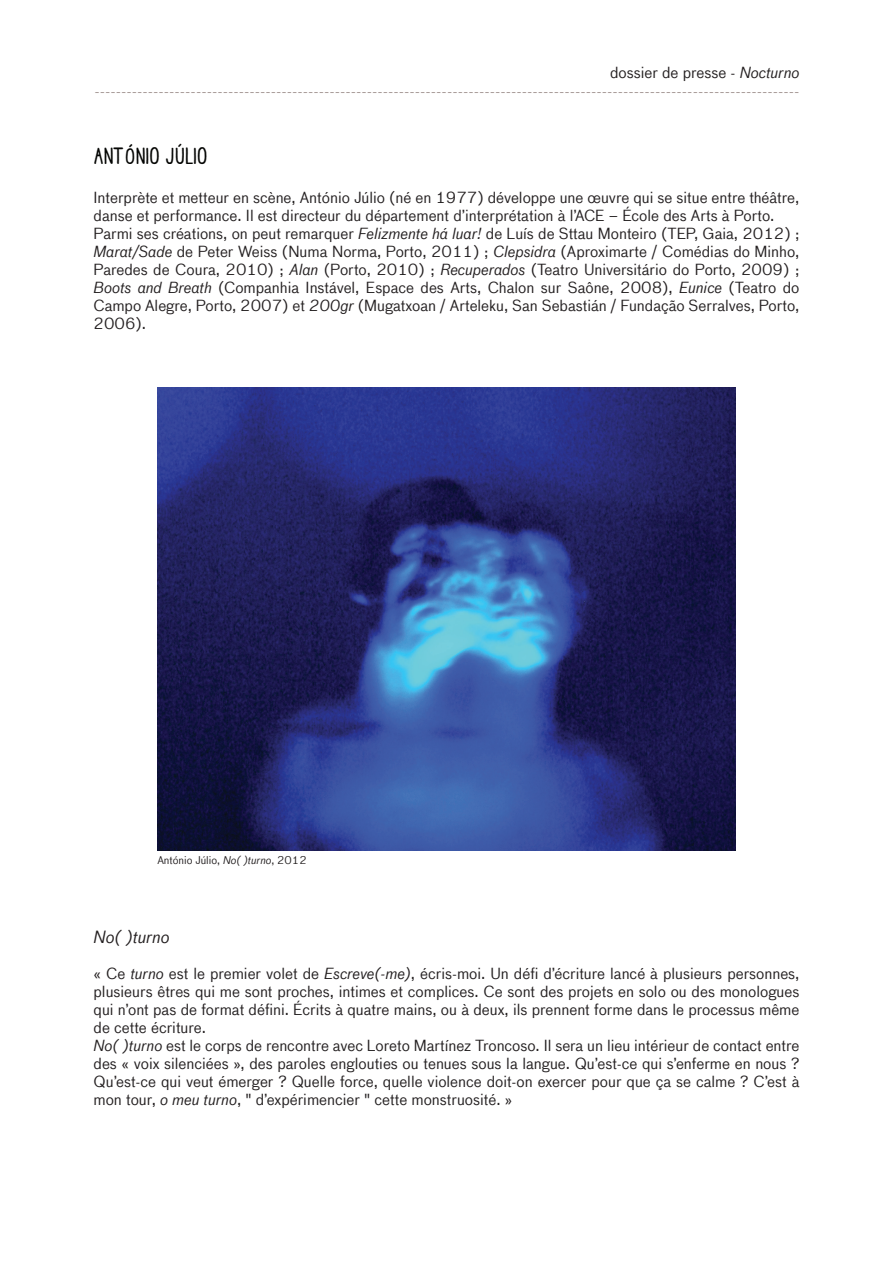
<style>
.page{position:relative;width:893px;height:1263px;background:#fff}
.page>*{position:absolute;margin:0;border:0;box-sizing:border-box;transform-origin:0 0}
.t1{font:700 22.5px "Maingauche";color:#040503}
.t2{font:italic 16.5px "Bau Offc";color:#231f20}
.t3{font:15px/18px "Bau Offc";color:#231f20}
.t4{font:15px "Minion Pro";color:#978784}
.t5{font:10.5px "Bau Offc";color:#231f20}
.s1{font-style:italic}
</style>
<div class="page">
<img style="left:157px;top:387px;width:579px;height:463px">
<p class="t3" style="left:610px;top:63px;width:191px">dossier de presse - <span class="s1">Nocturno</span></p>
<p class="t4" style="left:95px;top:81px;width:706px">------------------------------------------------------------------------------------------------------------------------------------</p>
<h1 class="t1" style="left:94px;top:143px;width:116px">ANTÓNIO JÚLIO</h1>
<p class="t3" style="left:94px;top:189px;width:707px">Interprète et metteur en scène, António Júlio (né en 1977) développe une œuvre qui se situe entre théâtre, danse et performance. Il est directeur du département d’interprétation à l’ACE – École des Arts à Porto.<br>Parmi ses créations, on peut remarquer <span class="s1">Felizmente há luar!</span> de Luís de Sttau Monteiro (TEP, Gaia, 2012) ; <span class="s1">Marat/Sade</span> de Peter Weiss (Numa Norma, Porto, 2011) ; <span class="s1">Clepsidra</span> (Aproximarte / Comédias do Minho, Paredes de Coura, 2010) ; <span class="s1">Alan</span> (Porto, 2010) ; <span class="s1">Recuperados</span> (Teatro Universitário do Porto, 2009) ; <span class="s1">Boots and Breath</span> (Companhia Instável, Espace des Arts, Chalon sur Saône, 2008), <span class="s1">Eunice</span> (Teatro do Campo Alegre, Porto, 2007) et <span class="s1">200gr</span> (Mugatxoan / Arteleku, San Sebastián / Fundação Serralves, Porto, 2006).</p>
<p class="t5" style="left:157px;top:854px;width:151px">António Júlio, <span class="s1">No( )turno</span>, 2012</p>
<p class="t2" style="left:94px;top:927px;width:77px">No( )turno</p>
<p class="t3" style="left:94px;top:965px;width:707px">« Ce <span class="s1">turno</span> est le premier volet de <span class="s1">Escreve(-me)</span>, écris-moi. Un défi d’écriture lancé à plusieurs personnes, plusieurs êtres qui me sont proches, intimes et complices. Ce sont des projets en solo ou des monologues qui n’ont pas de format défini. Écrits à quatre mains, ou à deux, ils prennent forme dans le processus même de cette écriture.<br><span class="s1">No( )turno</span> est le corps de rencontre avec Loreto Martínez Troncoso. Il sera un lieu intérieur de contact entre des « voix silenciées », des paroles englouties ou tenues sous la langue. Qu’est-ce qui s’enferme en nous ?<br>Qu’est-ce qui veut émerger ? Quelle force, quelle violence doit-on exercer pour que ça se calme ? C’est à mon tour, <span class="s1">o meu turno</span>, " d’expérimencier " cette monstruosité. »</p>
</div>
